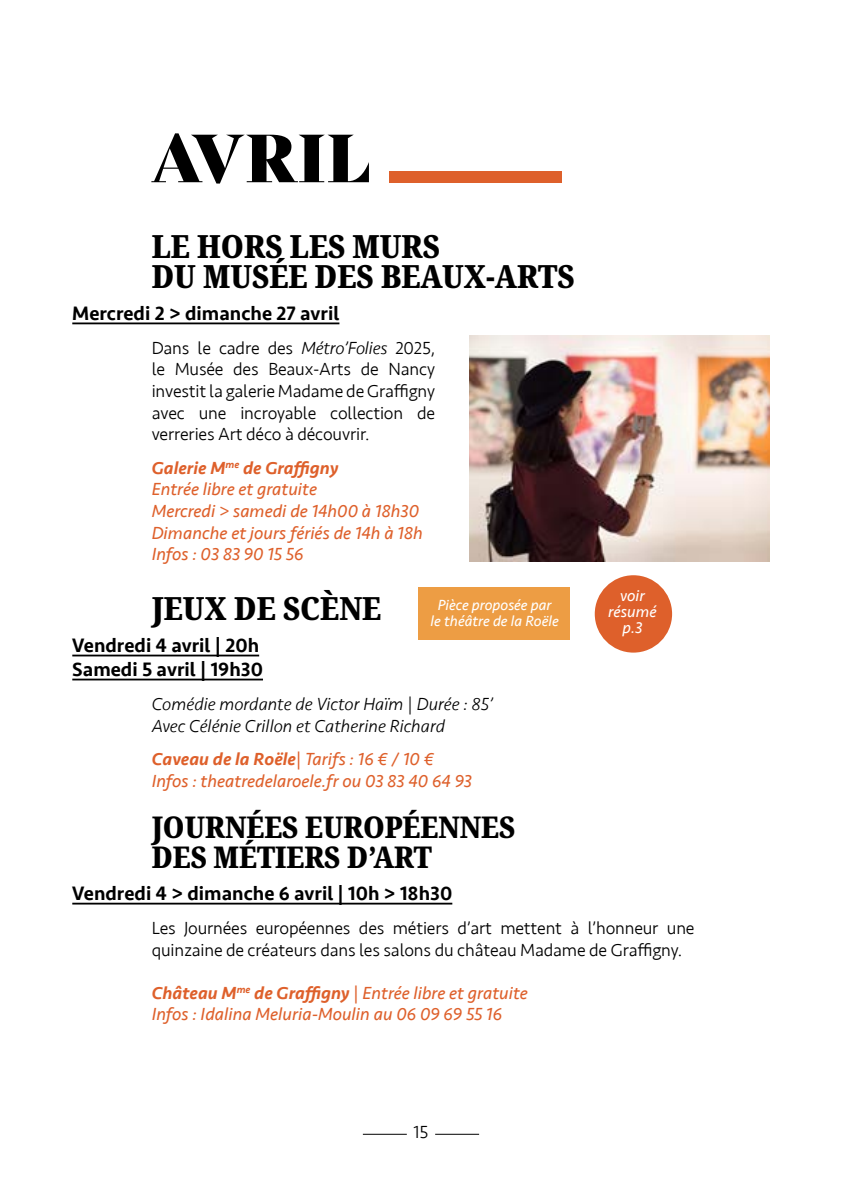
<style>
.page{position:relative;width:842px;height:1191px;background:#fff}
.page>*{position:absolute;margin:0;border:0;box-sizing:border-box;transform-origin:0 0}
.t1{font:66px "Bely Display";color:#000}
.t2{font:900 condensed 32px/30px "Noto Serif";color:#000}
.t3{font:900 condensed 30px/30px "Noto Serif";color:#000}
.t4{font:500 20px/24px "Seravek";color:#000}
.t5{font:300 18px/21.6px "Seravek";letter-spacing:-.01em;color:#000;text-align:justify}
.t6{font:italic 18px/21.6px "Seravek";color:#de602b}
.t7{font:italic 300 18px/21.6px "Seravek";color:#000}
.t8{font:italic 16.2px/16px "Seravek";color:#fff;text-align:center}
.t9{font:italic 15px/16.8px "Seravek";color:#fff;text-align:center}
.s1{font-style:italic}
.s2{font-weight:500}
</style>
<div class="page">
<hr style="left:435px;top:1134px;width:44px;height:1px;background:#000">
<hr style="left:363px;top:1134px;width:44px;height:1px;background:#000">
<div style="left:389px;top:171px;width:172px;height:12px;background:#de602b"></div>
<hr style="left:72px;top:322px;width:267px;height:2px;background:#000">
<hr style="left:72px;top:654px;width:187px;height:2px;background:#000">
<hr style="left:72px;top:678px;width:191px;height:2px;background:#000">
<hr style="left:72px;top:902px;width:380px;height:2px;background:#000">
<img style="left:469px;top:335px;width:301px;height:227px">
<div style="left:595px;top:575px;width:77px;height:77px;background:#de602b;border-radius:50%"></div>
<div style="left:418px;top:587px;width:152px;height:52px;background:#ed9d44"></div>
<h1 class="t1" style="left:151px;top:105px;width:221px">AVRIL</h1>
<h2 class="t2" style="left:152px;top:232px;width:424px">LE HORS LES MURS<br>DU MUSÉE DES BEAUX-ARTS</h2>
<p class="t4" style="left:72px;top:302px;width:269px">Mercredi 2 &gt; dimanche 27 avril</p>
<p class="t5" style="left:152px;top:337px;width:285px">Dans le cadre des <span class="s1">Métro’Folies</span> 2025, le Musée des Beaux-Arts de Nancy investit la galerie Madame de Graffigny avec une incroyable collection de verreries Art déco à découvrir.</p>
<p class="t6" style="left:152px;top:457px;width:273px"><span class="s2">Galerie M</span><sup>me</sup> <span class="s2">de Graffigny<br></span>Entrée libre et gratuite<br>Mercredi &gt; samedi de 14h00 à 18h30<br>Dimanche et jours fériés de 14h à 18h<br>Infos : 03 83 90 15 56</p>
<h2 class="t2" style="left:152px;top:594px;width:231px">JEUX DE SCÈNE</h2>
<p class="t4" style="left:72px;top:634px;width:192px">Vendredi 4 avril | 20h<br>Samedi 5 avril | 19h30</p>
<p class="t7" style="left:152px;top:693px;width:343px">Comédie mordante de Victor Haïm | Durée : 85’<br>Avec Célénie Crillon et Catherine Richard</p>
<p class="t6" style="left:152px;top:748px;width:322px"><span class="s2">Caveau de la Roële</span>| Tarifs : 16 € / 10 €<br>Infos : theatredelaroele.fr ou 03 83 40 64 93</p>
<h3 class="t3" style="left:152px;top:813px;width:365px">JOURNÉES EUROPÉENNES<br>DES MÉTIERS D’ART</h3>
<p class="t4" style="left:72px;top:882px;width:381px">Vendredi 4 &gt; dimanche 6 avril | 10h &gt; 18h30</p>
<p class="t5" style="left:152px;top:917px;width:544px">Les Journées européennes des métiers d’art mettent à l’honneur une quinzaine de créateurs dans les salons du château Madame de Graffigny.</p>
<p class="t6" style="left:152px;top:981px;width:378px"><span class="s2">Château M</span><sup>me</sup> <span class="s2">de Graffigny</span> | Entrée libre et gratuite<br>Infos : Idalina Meluria-Moulin au 06 09 69 55 16</p>
<p class="t8" style="left:608px;top:588px;width:50px">voir résumé p.3</p>
<p class="t9" style="left:431px;top:596px;width:130px">Pièce proposée par<br>le théâtre de la Roële</p>
<p class="t5" style="left:414px;top:1121px;width:16px">15</p>
</div>
